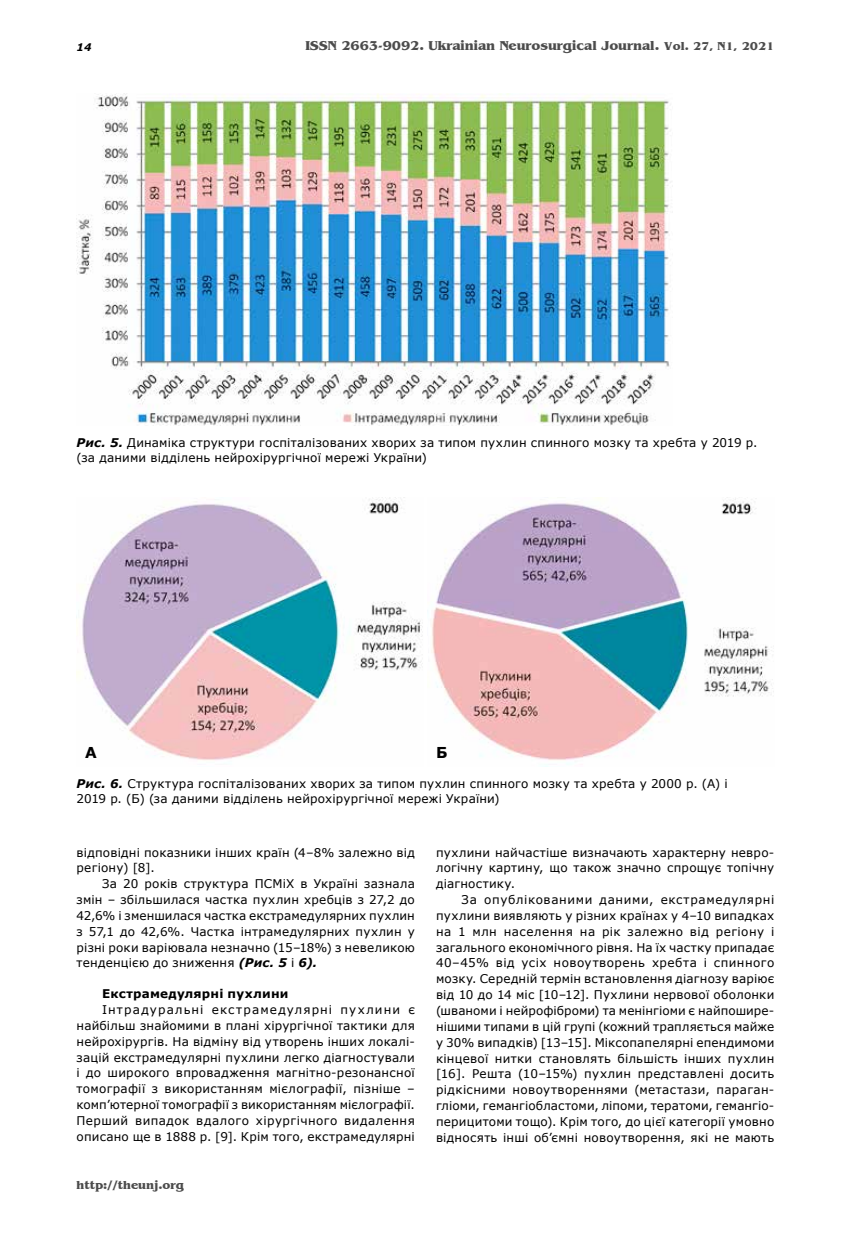
<style>
.page{position:relative;width:851px;height:1234px;background:#fff}
.page>*{position:absolute;margin:0;border:0;box-sizing:border-box;transform-origin:0 0}
.t1{font:700 15px "Verdana";color:#000}
.t2{font:700 13.5px "Benguiat";color:#4c4c4c}
.t3{font:12px/15.9px "Verdana";letter-spacing:.015em;color:#000;text-align:justify}
.t4{font:700 12px "Verdana";letter-spacing:.02em;color:#000}
.t5{font:700 12px "Benguiat";color:#4c4c4c}
.t6{font:italic 700 10.5px "Verdana";color:#000}
.s1{font-size:12px}
.s2{font-weight:700;font-style:italic}
</style>
<div class="page">
<img style="left:77px;top:94px;width:594px;height:331px">
<img style="left:77px;top:497px;width:346px;height:264px">
<img style="left:431px;top:497px;width:343px;height:269px">
<p class="t6" style="left:77px;top:40px;width:16px">14</p>
<p class="t2" style="left:305px;top:38px;width:470px">ISSN 2663-9092. Ukrainian Neurosurgical Journal. <span class="s1">Vol. 27, N1, 2021</span></p>
<p class="t3" style="left:76px;top:435px;width:682px;line-height:14.4px"><span class="s2">Рис. 5.</span> Динаміка структури госпіталізованих хворих за типом пухлин спинного мозку та хребта у 2019 р. (за даними відділень нейрохірургічної мережі України)</p>
<p class="t1" style="left:85px;top:741px;width:13px">А</p>
<p class="t1" style="left:436px;top:741px;width:13px">Б</p>
<p class="t3" style="left:76px;top:776px;width:652px;line-height:14.4px"><span class="s2">Рис. 6.</span> Структура госпіталізованих хворих за типом пухлин спинного мозку та хребта у 2000 р. (А) і<br>2019 р. (Б) (за даними відділень нейрохірургічної мережі України)</p>
<p class="t3" style="left:77px;top:843px;width:340px">відповідні показники інших країн (4‒8% залежно від регіону) [8].</p>
<p class="t3" style="left:77px;top:875px;width:340px;text-indent:26px">За 20 років структура ПСМіХ в Україні зазнала змін ‒ збільшилася частка пухлин хребців з 27,2 до 42,6% і зменшилася частка екстрамедулярних пухлин з 57,1 до 42,6%. Частка інтрамедулярних пухлин у різні роки варіювала незначно (15‒18%) з невеликою тенденцією до зниження <span class="s2">(Рис. 5</span> і <span class="s2">6).</span></p>
<p class="t4" style="left:102px;top:985px;width:188px">Екстрамедулярні пухлини</p>
<p class="t3" style="left:77px;top:1001px;width:340px;text-indent:26px">Інтрадуральні екстрамедулярні пухлини є найбільш знайомими в плані хірургічної тактики для нейрохірургів. На відміну від утворень інших локалі&shy;зацій екстрамедулярні пухлини легко діагностували і до широкого впровадження магнітно-резонансної томографії з використанням мієлографії, пізніше ‒ комп’ютерної томографії з використанням мієлографії.<br>Перший випадок вдалого хірургічного видалення описано ще в 1888 р. [9]. Крім того, екстрамедулярні</p>
<p class="t5" style="left:77px;top:1178px;width:109px">http://theunj.org</p>
<p class="t3" style="left:436px;top:844px;width:340px">пухлини найчастіше визначають характерну невро&shy;логічну картину, що також значно спрощує топічну діагностику.</p>
<p class="t3" style="left:436px;top:891px;width:340px;text-indent:26px">За опублікованими даними, екстрамедулярні пухлини виявляють у різних країнах у 4‒10 випадках на 1 млн населення на рік залежно від регіону і загального економічного рівня. На їх частку припадає 40‒45% від усіх новоутворень хребта і спинного мозку. Середній термін встановлення діагнозу варіює від 10 до 14 міс [10‒12]. Пухлини нервової оболонки (шваноми і нейрофіброми) та менінгіоми є найпошире&shy;нішими типами в цій групі (кожний трапляється майже у 30% випадків) [13‒15]. Міксопапелярні епендимоми кінцевої нитки становлять більшість інших пухлин [16]. Решта (10‒15%) пухлин представлені досить рідкісними новоутвореннями (метастази, параган&shy;гліоми, гемангіобластоми, ліпоми, тератоми, гемангіо&shy;перицитоми тощо). Крім того, до цієї категорії умовно відносять інші об’ємні новоутворення, які не мають</p>
</div>
